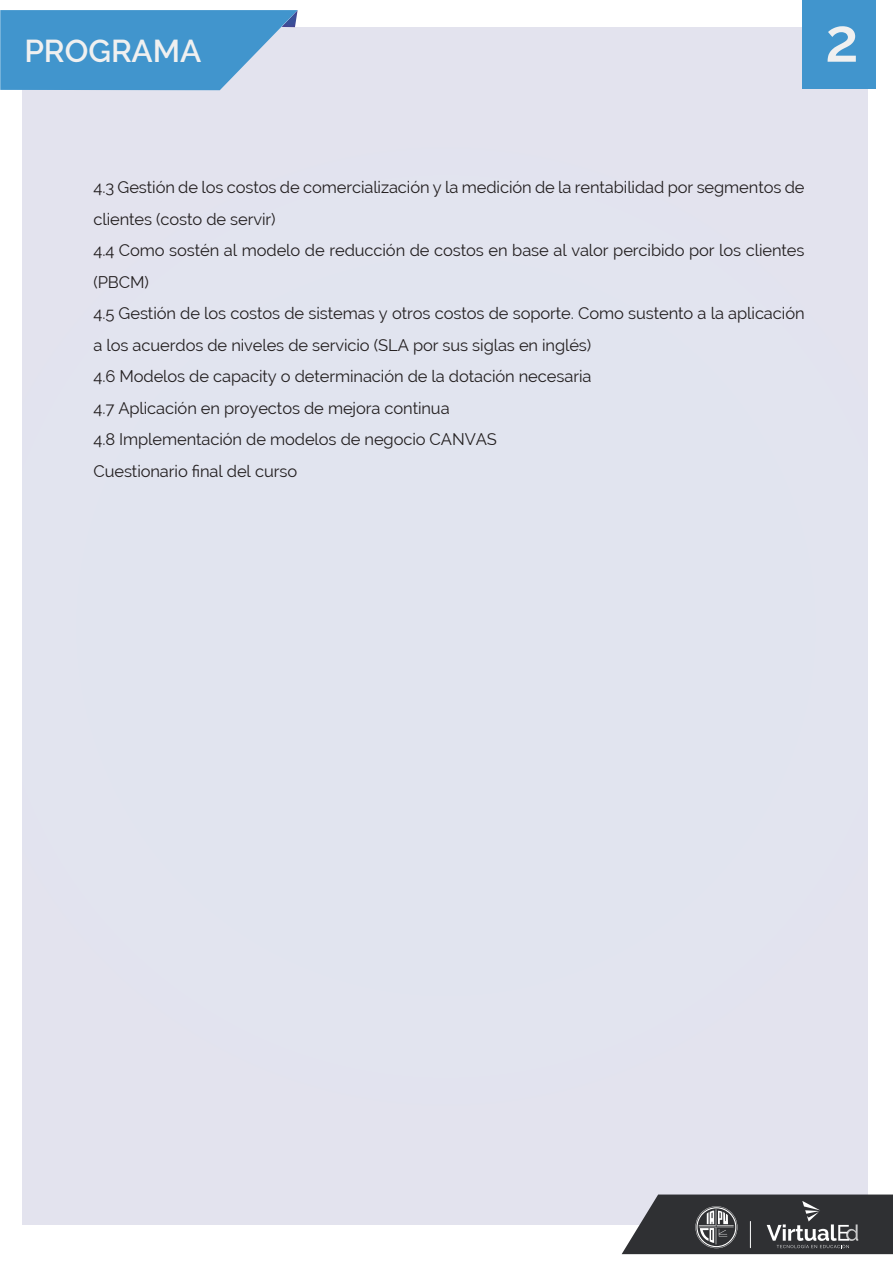
<style>
.page{position:relative;width:893px;height:1263px;background:#fff}
.page>*{position:absolute;margin:0;border:0;box-sizing:border-box;transform-origin:0 0}
.t1{font:600 61.05px "Raleway";color:#f0f0f0}
.t2{font:600 31.5px "Raleway";color:#f0f0f0}
.t3{font:16.5px/31.5px "Raleway";letter-spacing:-.005em;color:#231f20}
</style>
<div class="page">
<div style="left:23px;top:27px;width:845px;height:1198px;background:#e2e4ef"></div>
<svg style="left:622px;top:1194px;width:271px;height:60px;background:#4d4d51"></svg>
<svg style="left:0;top:10px;width:298px;height:80px;background:#559ed1"></svg>
<div style="left:802px;top:0;width:74px;height:88px;background:#4195cd"></div>
<h2 class="t2" style="left:24px;top:32px;width:179px">PROGRAMA</h2>
<h1 class="t1" style="left:825px;top:5px;width:35px">2</h1>
<p class="t3" style="left:93px;top:172px;width:713px">4.3 Gestión de los costos de comercialización y la medición de la rentabilidad por segmentos de clientes (costo de servir)<br>4.4 Como sostén al modelo de reducción de costos en base al valor percibido por los clientes (PBCM)<br>4.5 Gestión de los costos de sistemas y otros costos de soporte. Como sustento a la aplicación a los acuerdos de niveles de servicio (SLA por sus siglas en inglés)<br>4.6 Modelos de capacity o determinación de la dotación necesaria<br>4.7 Aplicación en proyectos de mejora continua<br>4.8 Implementación de modelos de negocio CANVAS<br>Cuestionario final del curso</p>
</div>
